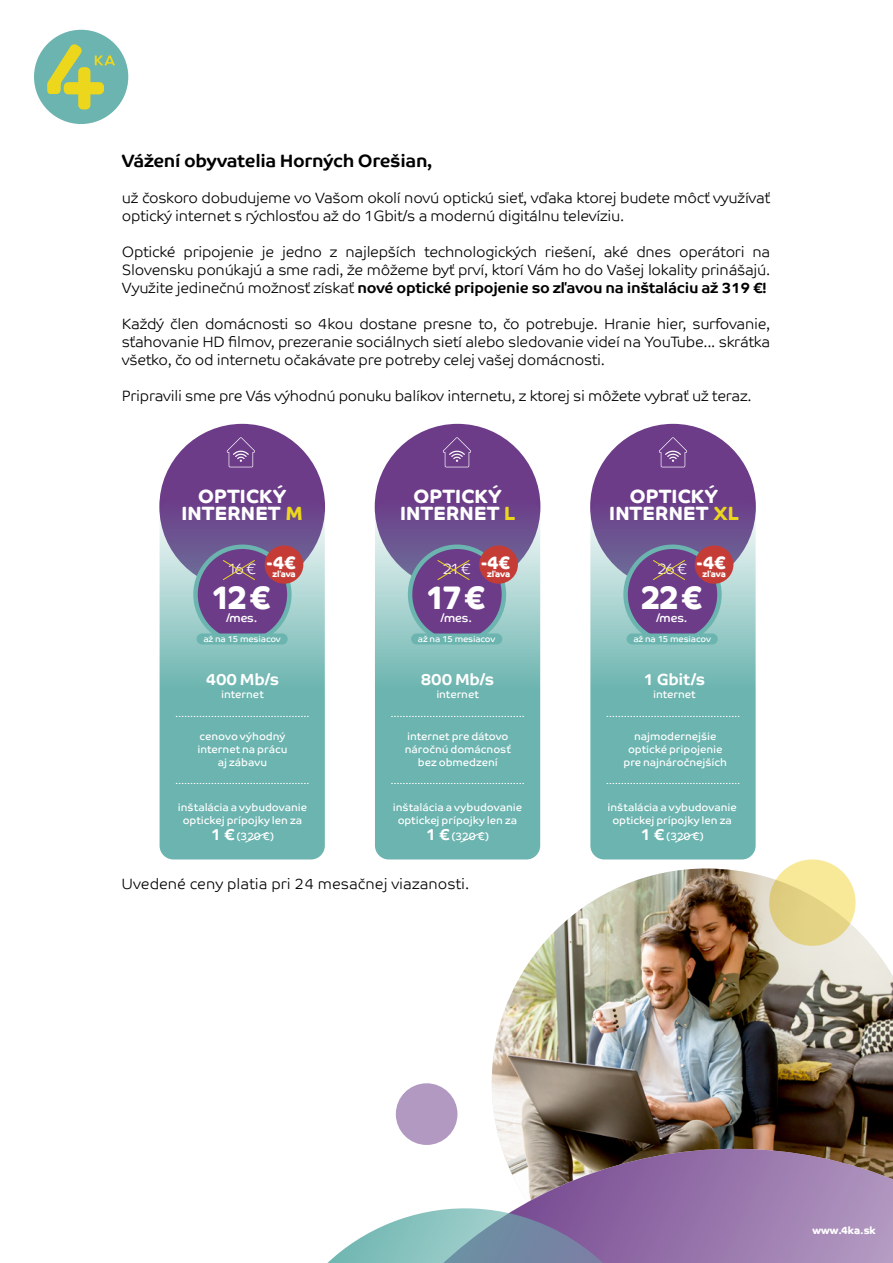
<style>
.page{position:relative;width:893px;height:1263px;background:#fff}
.page>*{position:absolute;margin:0;border:0;box-sizing:border-box;transform-origin:0 0}
.t1{font:700 32.7px "Co Headline";color:#fff}
.t2{font:700 19.35px/17.2px "Co Headline";letter-spacing:.01em;color:#fff;text-align:center}
.t3{font:700 18px "Co Text";letter-spacing:-.02em;color:#000}
.t4{font:700 18px "Co Headline";color:#fff}
.t5{font:700 16.2px "Co Text";letter-spacing:-.02em;color:#fff}
.t6{font:300 15px/18px "Co Text";letter-spacing:-.02em;color:#000;text-align:justify}
.t7{font:300 15px "Co Text";color:#000}
.t8{font:300 14.85px "Co Headline";color:#fff}
.t9{font:12px "Co Headline";color:#fff}
.t10{font:10.8px/12.9px "Co Text";letter-spacing:-.005em;color:#fff;text-align:center}
.t11{font:700 10.5px "Co Headline";color:#fff}
.t12{font:8.85px "Co Text";letter-spacing:-.02em;color:#fff}
.t13{font:700 8.85px "Co Headline";letter-spacing:-.02em;color:#fff}
.s1{font-weight:700}
.s2{color:#edd71c}
.s3{font-weight:700;font-size:16.2px}
</style>
<div class="page">
<div style="left:590px;top:424px;width:166px;height:165px;background:#6d3c89;border-radius:50%"></div>
<div style="left:375px;top:424px;width:165px;height:165px;background:#6d3c89;border-radius:50%"></div>
<div style="left:159px;top:424px;width:166px;height:165px;background:#6d3c89;border-radius:50%"></div>
<img style="left:492px;top:868px;width:401px;height:220px">
<img style="left:395px;top:1088px;width:498px;height:175px">
<svg style="left:327px;top:1180px;width:367px;height:83px"></svg>
<div style="left:396px;top:1083px;width:61px;height:62px;background:#b199c1;border-radius:50%"></div>
<svg style="left:769px;top:859px;width:86px;height:87px;background:#ebdb8d"></svg>
<div style="left:34px;top:30px;width:94px;height:94px;background:#6bb4af;border-radius:50%"></div>
<svg style="left:47px;top:44px;width:68px;height:65px"></svg>
<svg style="left:590px;top:500px;width:166px;height:359px;background:#77a9b0"></svg>
<svg style="left:375px;top:500px;width:165px;height:359px;background:#76a8af"></svg>
<svg style="left:160px;top:500px;width:165px;height:359px;background:#77a8af"></svg>
<svg style="left:176px;top:716px;width:133px;height:1px"></svg>
<svg style="left:176px;top:783px;width:133px;height:1px"></svg>
<svg style="left:391px;top:716px;width:133px;height:1px"></svg>
<svg style="left:607px;top:716px;width:132px;height:1px"></svg>
<svg style="left:391px;top:783px;width:133px;height:1px"></svg>
<svg style="left:607px;top:783px;width:132px;height:1px"></svg>
<div style="left:626px;top:547px;width:93px;height:95px;background:#6d3c89;border-radius:50%"></div>
<div style="left:623px;top:544px;width:99px;height:100px;border:4px solid #6bb4af;border-radius:50%"></div>
<div style="left:410px;top:547px;width:94px;height:95px;background:#6d3c89;border-radius:50%"></div>
<div style="left:408px;top:544px;width:98px;height:100px;border:4px solid #6bb4af;border-radius:50%"></div>
<div style="left:196px;top:547px;width:93px;height:95px;background:#6d3c89;border-radius:50%"></div>
<div style="left:193px;top:544px;width:99px;height:100px;border:4px solid #6bb4af;border-radius:50%"></div>
<div style="left:627px;top:633px;width:91px;height:11px;background:#6bb4af;border-radius:5px"></div>
<div style="left:411px;top:633px;width:91px;height:11px;background:#6bb4af;border-radius:5px"></div>
<div style="left:197px;top:633px;width:91px;height:11px;background:#6bb4af;border-radius:5px"></div>
<svg style="left:653px;top:560px;width:32px;height:20px"></svg>
<svg style="left:437px;top:560px;width:33px;height:20px"></svg>
<svg style="left:223px;top:560px;width:32px;height:20px"></svg>
<div style="left:695px;top:545px;width:38px;height:39px;background:#c43c35;border-radius:50%"></div>
<div style="left:479px;top:545px;width:39px;height:39px;background:#c43c35;border-radius:50%"></div>
<div style="left:265px;top:545px;width:38px;height:39px;background:#c43c35;border-radius:50%"></div>
<svg style="left:245px;top:831px;width:23px;height:12px"></svg>
<svg style="left:460px;top:831px;width:23px;height:12px"></svg>
<svg style="left:674px;top:831px;width:24px;height:12px"></svg>
<svg style="left:227px;top:437px;width:28px;height:30px"></svg>
<svg style="left:443px;top:437px;width:28px;height:30px"></svg>
<svg style="left:659px;top:437px;width:28px;height:30px"></svg>
<p class="t3" style="left:122px;top:151px;width:312px">Vážení obyvatelia Horných Orešian,</p>
<p class="t6" style="left:122px;top:189px;width:650px">už čoskoro dobudujeme vo Vašom okolí novú optickú sieť, vďaka ktorej budete môcť využívať optický internet s rýchlosťou až do 1Gbit/s a modernú digitálnu televíziu.</p>
<p class="t6" style="left:122px;top:243px;width:650px">Optické pripojenie je jedno z najlepších technologických riešení, aké dnes operátori na Slovensku ponúkajú a sme radi, že môžeme byť prví, ktorí Vám ho do Vašej lokality prinášajú.<br>Využite jedinečnú možnosť získať <span class="s1">nové optické pripojenie so zľavou na inštaláciu až 319 €!</span></p>
<p class="t6" style="left:122px;top:315px;width:650px">Každý člen domácnosti so 4kou dostane presne to, čo potrebuje. Hranie hier, surfovanie, sťahovanie HD filmov, prezeranie sociálnych sietí alebo sledovanie videí na YouTube... skrátka všetko, čo od internetu očakávate pre potreby celej vašej domácnosti.</p>
<p class="t6" style="left:122px;top:387px;width:631px">Pripravili sme pre Vás výhodnú ponuku balíkov internetu, z ktorej si môžete vybrať už teraz.</p>
<p class="t2" style="left:181px;top:488px;width:123px">OPTICKÝ<br>INTERNET <span class="s2">M</span></p>
<p class="t2" style="left:400px;top:488px;width:116px">OPTICKÝ<br>INTERNET <span class="s2">L</span></p>
<p class="t2" style="left:609px;top:488px;width:131px">OPTICKÝ<br>INTERNET <span class="s2">XL</span></p>
<p class="t4" style="left:267px;top:552px;width:31px">-4€</p>
<p class="t4" style="left:481px;top:552px;width:31px">-4€</p>
<p class="t4" style="left:697px;top:552px;width:31px">-4€</p>
<p class="t8" style="left:229px;top:561px;width:29px">16 €</p>
<p class="t8" style="left:444px;top:561px;width:28px">21 €</p>
<p class="t13" style="left:658px;top:568px;width:69px"><sup>26</sup> <sup>€</sup> zľava</p>
<p class="t13" style="left:272px;top:568px;width:25px">zľava</p>
<p class="t13" style="left:487px;top:568px;width:25px">zľava</p>
<h1 class="t1" style="left:213px;top:579px;width:59px">12 €</h1>
<p class="t9" style="left:226px;top:611px;width:33px">/mes.</p>
<p class="t12" style="left:203px;top:634px;width:79px">až na 15 mesiacov</p>
<p class="t12" style="left:418px;top:634px;width:79px">až na 15 mesiacov</p>
<p class="t12" style="left:633px;top:634px;width:79px">až na 15 mesiacov</p>
<h1 class="t1" style="left:428px;top:579px;width:59px">17 €</h1>
<p class="t9" style="left:441px;top:611px;width:33px">/mes.</p>
<h1 class="t1" style="left:642px;top:579px;width:62px">22 €</h1>
<p class="t9" style="left:656px;top:611px;width:33px">/mes.</p>
<p class="t5" style="left:206px;top:669px;width:75px">400 Mb/s</p>
<p class="t10" style="left:221px;top:688px;width:44px">internet</p>
<p class="t10" style="left:198px;top:729px;width:91px">cenovo výhodný internet na prácu aj zábavu</p>
<p class="t10" style="left:178px;top:801px;width:131px">inštalácia a vybudovanie optickej prípojky len za</p>
<p class="t10" style="left:211px;top:830px;width:65px"><span class="s3">1 €</span> (320 €)</p>
<p class="t5" style="left:421px;top:669px;width:75px">800 Mb/s</p>
<p class="t10" style="left:436px;top:688px;width:44px">internet</p>
<p class="t10" style="left:405px;top:729px;width:108px">internet pre dátovo náročnú domácnosť bez obmedzení</p>
<p class="t10" style="left:623px;top:729px;width:105px">najmodernejšie optické pripojenie pre najnáročnejších</p>
<p class="t5" style="left:643px;top:669px;width:64px">1 Gbit/s</p>
<p class="t10" style="left:653px;top:688px;width:44px">internet</p>
<p class="t10" style="left:393px;top:801px;width:131px">inštalácia a vybudovanie optickej prípojky len za</p>
<p class="t10" style="left:426px;top:830px;width:65px"><span class="s3">1 €</span> (320 €)</p>
<p class="t10" style="left:607px;top:801px;width:131px">inštalácia a vybudovanie optickej prípojky len za</p>
<p class="t10" style="left:640px;top:830px;width:65px"><span class="s3">1 €</span> (320 €)</p>
<p class="t7" style="left:121px;top:875px;width:349px">Uvedené ceny platia pri 24 mesačnej viazanosti.</p>
<p class="t11" style="left:812px;top:1224px;width:65px">www.4ka.sk</p>
</div>
